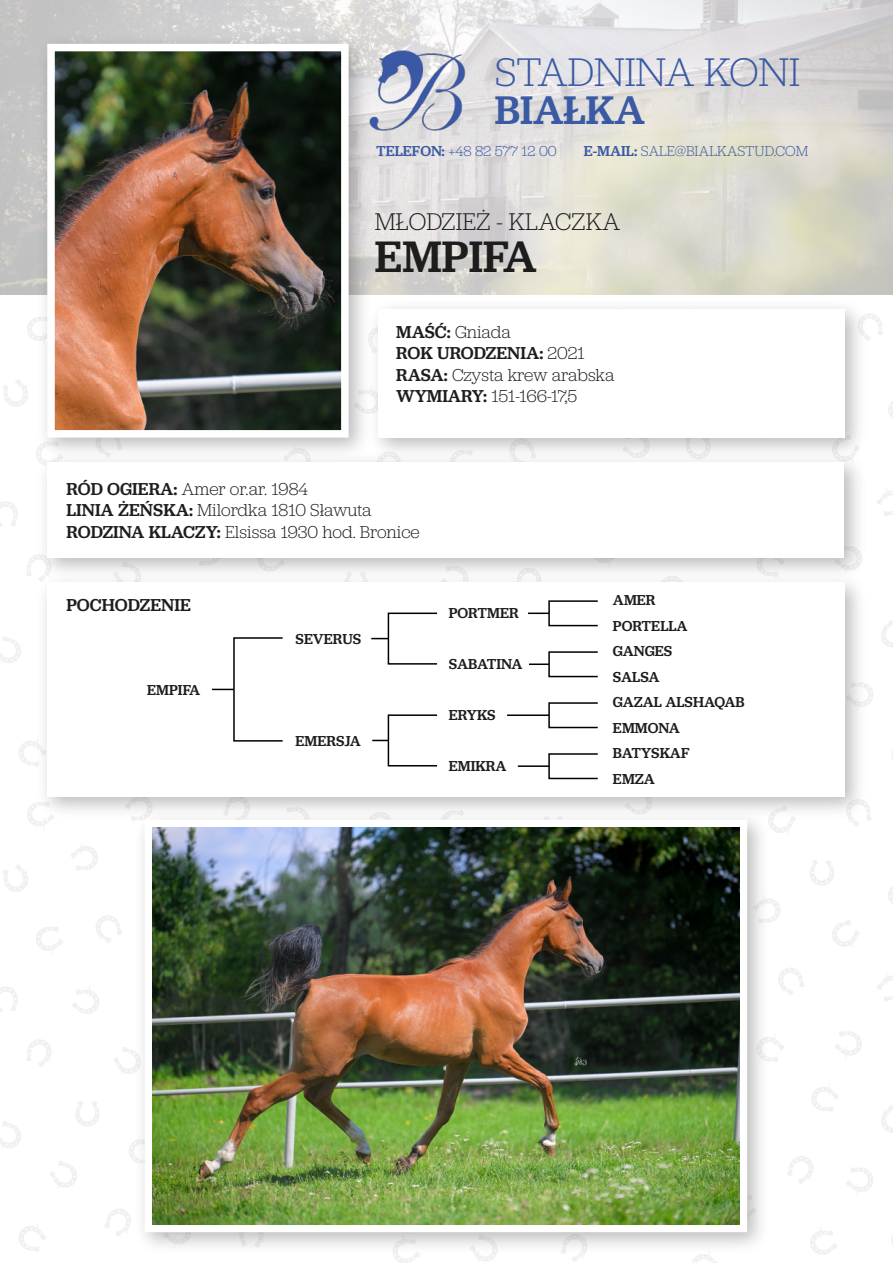
<style>
.page{position:relative;width:893px;height:1263px;background:#fff}
.page>*{position:absolute;margin:0;border:0;box-sizing:border-box;transform-origin:0 0}
.t1{font:500 45.9px "Jubilat";color:#1d1d1b}
.t2{font:300 41.55px "Jubilat";color:#3a5aa3}
.t3{font:500 41.55px "Jubilat";color:#3a5aa3}
.t4{font:300 25.2px "Jubilat";letter-spacing:-.01em;color:#1d1d1b}
.t5{font:300 18px/21.6px "Jubilat";color:#1d1d1b}
.t6{font:500 18px "Jubilat";color:#1d1d1b}
.t7{font:500 15px/25.5px "Jubilat";color:#1d1d1b}
.t8{font:300 15px "Jubilat";color:#395aa4}
.s1{font-weight:500}
</style>
<div class="page">
<svg style="left:888px;top:401px;width:5px;height:18px"></svg>
<svg style="left:873px;top:314px;width:10px;height:21px"></svg>
<svg style="left:877px;top:488px;width:16px;height:28px"></svg>
<svg style="left:27px;top:321px;width:4px;height:16px"></svg>
<svg style="left:0;top:501px;width:18px;height:26px"></svg>
<svg style="left:3px;top:380px;width:25px;height:27px"></svg>
<svg style="left:0;top:636px;width:21px;height:27px"></svg>
<svg style="left:26px;top:558px;width:5px;height:18px"></svg>
<svg style="left:19px;top:741px;width:12px;height:24px"></svg>
<svg style="left:881px;top:620px;width:12px;height:28px"></svg>
<svg style="left:810px;top:860px;width:24px;height:26px"></svg>
<svg style="left:776px;top:901px;width:4px;height:18px"></svg>
<svg style="left:832px;top:920px;width:27px;height:28px"></svg>
<svg style="left:778px;top:968px;width:26px;height:27px"></svg>
<svg style="left:776px;top:826px;width:15px;height:8px"></svg>
<svg style="left:888px;top:886px;width:5px;height:18px"></svg>
<svg style="left:877px;top:973px;width:16px;height:28px"></svg>
<svg style="left:71px;top:843px;width:27px;height:28px"></svg>
<svg style="left:96px;top:915px;width:26px;height:28px"></svg>
<svg style="left:72px;top:986px;width:27px;height:28px"></svg>
<svg style="left:27px;top:806px;width:4px;height:17px"></svg>
<svg style="left:0;top:987px;width:18px;height:25px"></svg>
<svg style="left:3px;top:865px;width:25px;height:27px"></svg>
<svg style="left:36px;top:927px;width:27px;height:24px"></svg>
<svg style="left:76px;top:1101px;width:23px;height:25px"></svg>
<svg style="left:50px;top:1161px;width:27px;height:27px"></svg>
<svg style="left:105px;top:1209px;width:23px;height:27px"></svg>
<svg style="left:114px;top:1047px;width:14px;height:28px"></svg>
<svg style="left:0;top:1121px;width:21px;height:27px"></svg>
<svg style="left:26px;top:1040px;width:25px;height:27px"></svg>
<svg style="left:19px;top:1224px;width:27px;height:28px"></svg>
<svg style="left:398px;top:1261px;width:13px;height:2px"></svg>
<svg style="left:692px;top:1261px;width:26px;height:2px"></svg>
<svg style="left:776px;top:1040px;width:8px;height:22px"></svg>
<svg style="left:811px;top:1087px;width:27px;height:25px"></svg>
<svg style="left:787px;top:1156px;width:26px;height:27px"></svg>
<svg style="left:810px;top:1230px;width:27px;height:25px"></svg>
<svg style="left:835px;top:1031px;width:27px;height:24px"></svg>
<svg style="left:881px;top:1106px;width:12px;height:27px"></svg>
<svg style="left:846px;top:1167px;width:27px;height:28px"></svg>
<img style="left:0;top:0;width:893px;height:295px">
<img style="left:31px;top:27px;width:346px;height:419px">
<img style="left:56px;top:53px;width:284px;height:376px">
<div style="left:47px;top:44px;width:302px;height:394px;border:8px solid #fff"></div>
<img style="left:370px;top:48px;width:98px;height:98px">
<img style="left:362px;top:292px;width:511px;height:154px">
<div style="left:378px;top:309px;width:466px;height:128px;background:#fff"></div>
<img style="left:31px;top:446px;width:831px;height:120px">
<div style="left:47px;top:462px;width:797px;height:96px;background:#fff"></div>
<img style="left:31px;top:566px;width:842px;height:260px">
<div style="left:47px;top:583px;width:797px;height:214px;background:#fff"></div>
<svg style="left:211px;top:672px;width:23px;height:30px"></svg>
<div style="left:548px;top:600px;width:50px;height:26px;border:2px solid #000"></div>
<hr style="left:528px;top:612px;width:21px;height:2px;background:#000">
<div style="left:548px;top:651px;width:50px;height:26px;border:2px solid #000"></div>
<hr style="left:529px;top:663px;width:20px;height:2px;background:#000">
<div style="left:548px;top:702px;width:50px;height:26px;border:2px solid #000"></div>
<hr style="left:507px;top:714px;width:42px;height:2px;background:#000">
<div style="left:548px;top:753px;width:50px;height:26px;border:2px solid #000"></div>
<hr style="left:518px;top:765px;width:31px;height:2px;background:#000">
<div style="left:388px;top:612px;width:50px;height:53px;border:2px solid #000"></div>
<svg style="left:371px;top:638px;width:17px;height:1px"></svg>
<div style="left:388px;top:714px;width:50px;height:52px;border:2px solid #000"></div>
<svg style="left:372px;top:740px;width:16px;height:1px"></svg>
<img style="left:128px;top:803px;width:648px;height:458px">
<div style="left:145px;top:820px;width:602px;height:412px;background:#fff"></div>
<img style="left:152px;top:827px;width:588px;height:398px">
<h2 class="t2" style="left:495px;top:46px;width:307px">STADNINA KONI</h2>
<h2 class="t3" style="left:495px;top:83px;width:152px">BIAŁKA</h2>
<p class="t8" style="left:376px;top:141px;width:182px"><span class="s1">TELEFON:</span> +48 82 577 12 00</p>
<p class="t8" style="left:584px;top:141px;width:226px"><span class="s1">E-MAIL:</span> SALE@BIALKASTUD.COM</p>
<h3 class="t4" style="left:375px;top:206px;width:247px">MŁODZIEŻ - KLACZKA</h3>
<h1 class="t1" style="left:375px;top:226px;width:163px">EMPIFA</h1>
<p class="t5" style="left:396px;top:320px;width:220px"><span class="s1">MAŚĆ:</span> Gniada<br><span class="s1">ROK URODZENIA:</span> 2021<br><span class="s1">RASA:</span> Czysta krew arabska<br><span class="s1">WYMIARY:</span> 151-166-17,5</p>
<p class="t5" style="left:67px;top:477px;width:354px"><span class="s1">RÓD OGIERA:</span> Amer or.ar. 1984<br><span class="s1">LINIA ŻEŃSKA:</span> Milordka 1810 Sławuta<br><span class="s1">RODZINA KLACZY:</span> Elsissa 1930 hod. Bronice</p>
<p class="t6" style="left:67px;top:593px;width:126px">POCHODZENIE</p>
<p class="t7" style="left:613px;top:587px;width:133px">AMER<br>PORTELLA<br>GANGES<br>SALSA<br>GAZAL ALSHAQAB<br>EMMONA<br>BATYSKAF<br>EMZA</p>
<p class="t7" style="left:449px;top:600px;width:71px">PORTMER</p>
<p class="t7" style="left:296px;top:625px;width:67px">SEVERUS</p>
<p class="t7" style="left:449px;top:651px;width:75px">SABATINA</p>
<p class="t7" style="left:147px;top:676px;width:54px">EMPIFA</p>
<p class="t7" style="left:449px;top:702px;width:48px">ERYKS</p>
<p class="t7" style="left:296px;top:727px;width:67px">EMERSJA</p>
<p class="t7" style="left:449px;top:753px;width:59px">EMIKRA</p>
</div>
